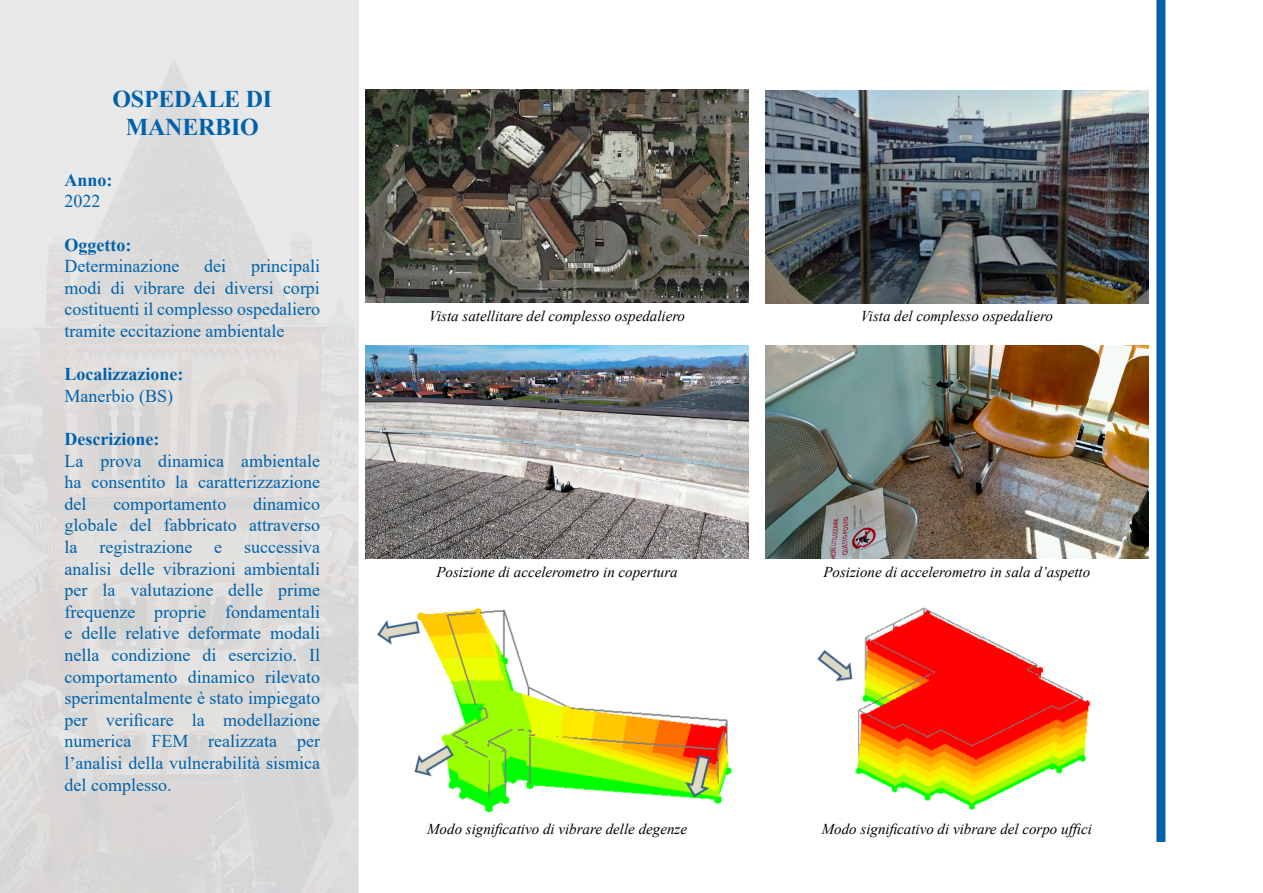
<style>
.page{position:relative;width:1263px;height:893px;background:#fff}
.page>*{position:absolute;margin:0;border:0;box-sizing:border-box;transform-origin:0 0}
.t1{font:700 24px/28.8px "Times New Roman";letter-spacing:-.01em;color:#0062ab;text-align:center}
.t2{font:18px/21.6px "Times New Roman";color:#0062ab;text-align:justify}
.t3{font:700 18px "Times New Roman";color:#0062ab}
.t4{font:italic 15px "Times New Roman";color:#000}
</style>
<div class="page">
<div style="left:1156px;top:0;width:9px;height:842px;background:#0062ab"></div>
<div style="left:0;top:0;width:358px;height:893px;background:#dfdddd"></div>
<img style="left:765px;top:346px;width:383px;height:213px">
<img style="left:366px;top:346px;width:382px;height:213px">
<img style="left:765px;top:90px;width:383px;height:213px">
<img style="left:366px;top:89px;width:382px;height:213px">
<img style="left:376px;top:608px;width:356px;height:205px">
<img style="left:817px;top:607px;width:274px;height:203px">
<h1 class="t1" style="left:112px;top:83px;width:161px">OSPEDALE DI<br>MANERBIO</h1>
<p class="t3" style="left:65px;top:167px;width:50px">Anno:</p>
<p class="t2" style="left:65px;top:190px;width:37px">2022</p>
<p class="t3" style="left:65px;top:232px;width:68px">Oggetto:</p>
<p class="t2" style="left:65px;top:255px;width:116px">Determinazione</p>
<p class="t2" style="left:204px;top:255px;width:23px">dei</p>
<p class="t2" style="left:65px;top:255px;width:257px;text-indent:186px">principali modi di vibrare dei diversi corpi costituenti il complesso ospedaliero tramite eccitazione ambientale</p>
<p class="t3" style="left:65px;top:361px;width:120px">Localizzazione:</p>
<p class="t2" style="left:65px;top:384px;width:110px">Manerbio (BS)</p>
<p class="t3" style="left:65px;top:426px;width:96px">Descrizione:</p>
<p class="t2" style="left:65px;top:449px;width:257px">La prova dinamica ambientale ha consentito la caratterizzazione del</p>
<p class="t2" style="left:65px;top:492px;width:257px;text-indent:188px">dinamico globale del fabbricato attraverso la registrazione e successiva analisi delle vibrazioni ambientali per la valutazione delle prime frequenze proprie fondamentali e delle relative deformate modali nella condizione di esercizio. Il comportamento dinamico rilevato sperimentalmente è stato impiegato per verificare la modellazione numerica FEM realizzata per l’analisi della vulnerabilità sismica del complesso.</p>
<p class="t2" style="left:113px;top:492px;width:114px">comportamento</p>
<p class="t4" style="left:429px;top:305px;width:258px">Vista satellitare del complesso ospedaliero</p>
<p class="t4" style="left:861px;top:305px;width:194px">Vista del complesso ospedaliero</p>
<p class="t4" style="left:436px;top:562px;width:243px">Posizione di accelerometro in copertura</p>
<p class="t4" style="left:823px;top:562px;width:268px">Posizione di accelerometro in sala d’aspetto</p>
<p class="t4" style="left:427px;top:818px;width:261px">Modo significativo di vibrare delle degenze</p>
<p class="t4" style="left:822px;top:818px;width:272px">Modo significativo di vibrare del corpo uffici</p>
</div>
